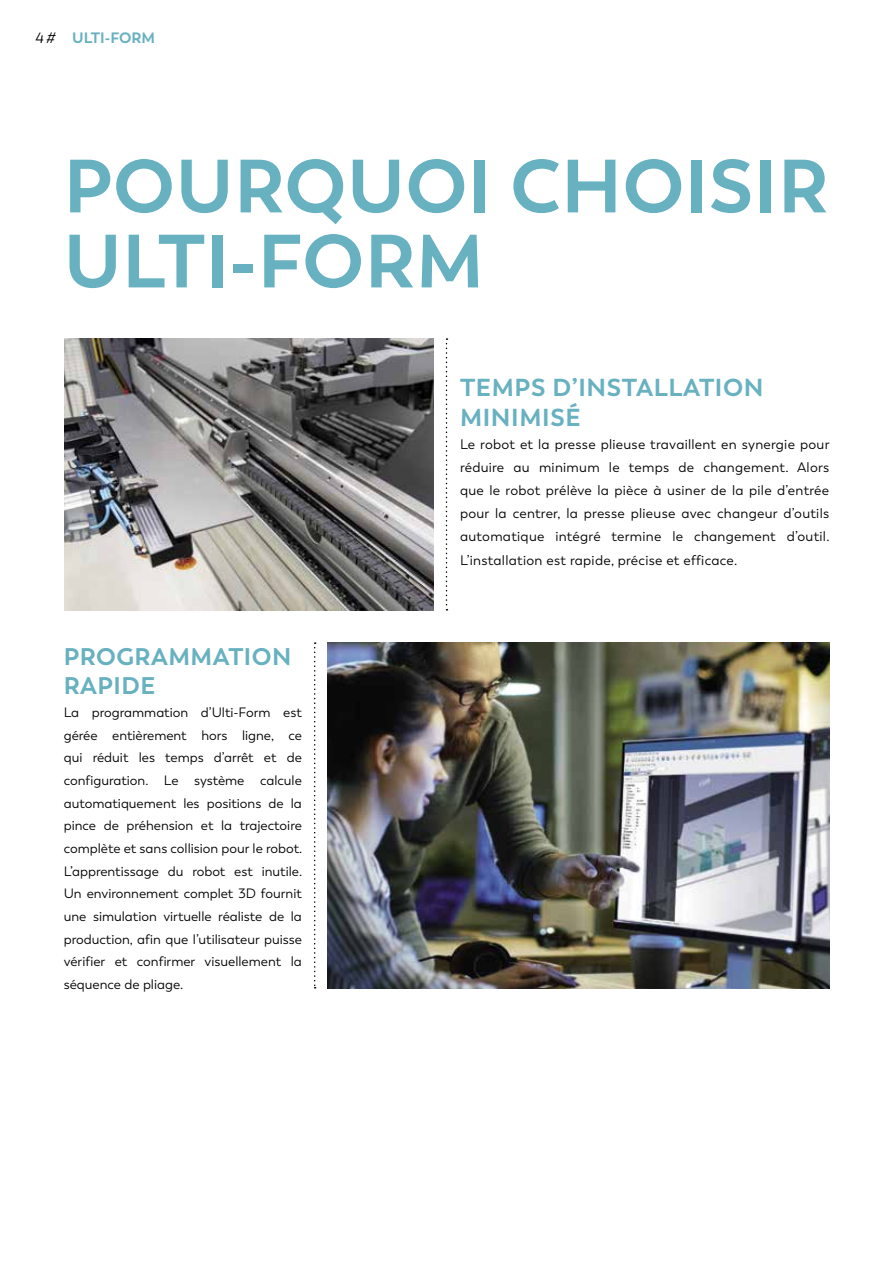
<style>
.page{position:relative;width:893px;height:1263px;background:#fff}
.page>*{position:absolute;margin:0;border:0;box-sizing:border-box;transform-origin:0 0}
.t1{font:700 75px/75px "Trenda";letter-spacing:.01em;color:#68b1c0}
.t2{font:700 24.45px/29.4px "Trenda";letter-spacing:.025em;color:#68b1c0}
.t3{font:700 24px/28.8px "Trenda";letter-spacing:.02em;color:#68b1c0}
.t4{font:700 15px "Trenda";color:#68b1c0}
.t5{font:13.8px/23.1px "Trenda";letter-spacing:.02em;color:#000;text-align:justify}
.t6{font:13.5px/22.6px "Trenda";color:#000;text-align:justify}
.s1{font-weight:400;font-style:italic;color:#000}
</style>
<div class="page">
<img style="left:65px;top:338px;width:369px;height:272px">
<svg style="left:446px;top:338px;width:1px;height:272px"></svg>
<svg style="left:314px;top:642px;width:2px;height:346px"></svg>
<img style="left:327px;top:642px;width:503px;height:347px">
<p class="t4" style="left:35px;top:28px;width:122px"><span class="s1">4 #</span> ULTI-FORM</p>
<h1 class="t1" style="left:64px;top:149px;width:766px">POURQUOI CHOISIR<br>ULTI-FORM</h1>
<h3 class="t3" style="left:64px;top:643px;width:229px">PROGRAMMATION<br>RAPIDE</h3>
<p class="t6" style="left:64px;top:701px;width:240px">La programmation d’Ulti-Form est gérée entièrement hors ligne, ce qui réduit les temps d’arrêt et de configuration. Le système calcule automatiquement les positions de la pince de préhension et la trajectoire complète et sans collision pour le robot.<br>L’apprentissage du robot est inutile.<br>Un environnement complet 3D fournit une simulation virtuelle réaliste de la production, afin que l’utilisateur puisse vérifier et confirmer visuellement la séquence de pliage.</p>
<h2 class="t2" style="left:460px;top:373px;width:305px">TEMPS D’INSTALLATION<br>MINIMISÉ</h2>
<p class="t5" style="left:460px;top:433px;width:371px">Le robot et la presse plieuse travaillent en synergie pour réduire au minimum le temps de changement. Alors que le robot prélève la pièce à usiner de la pile d’entrée pour la centrer, la presse plieuse avec changeur d’outils automatique intégré termine le changement d’outil.<br>L’installation est rapide, précise et efficace.</p>
</div>
